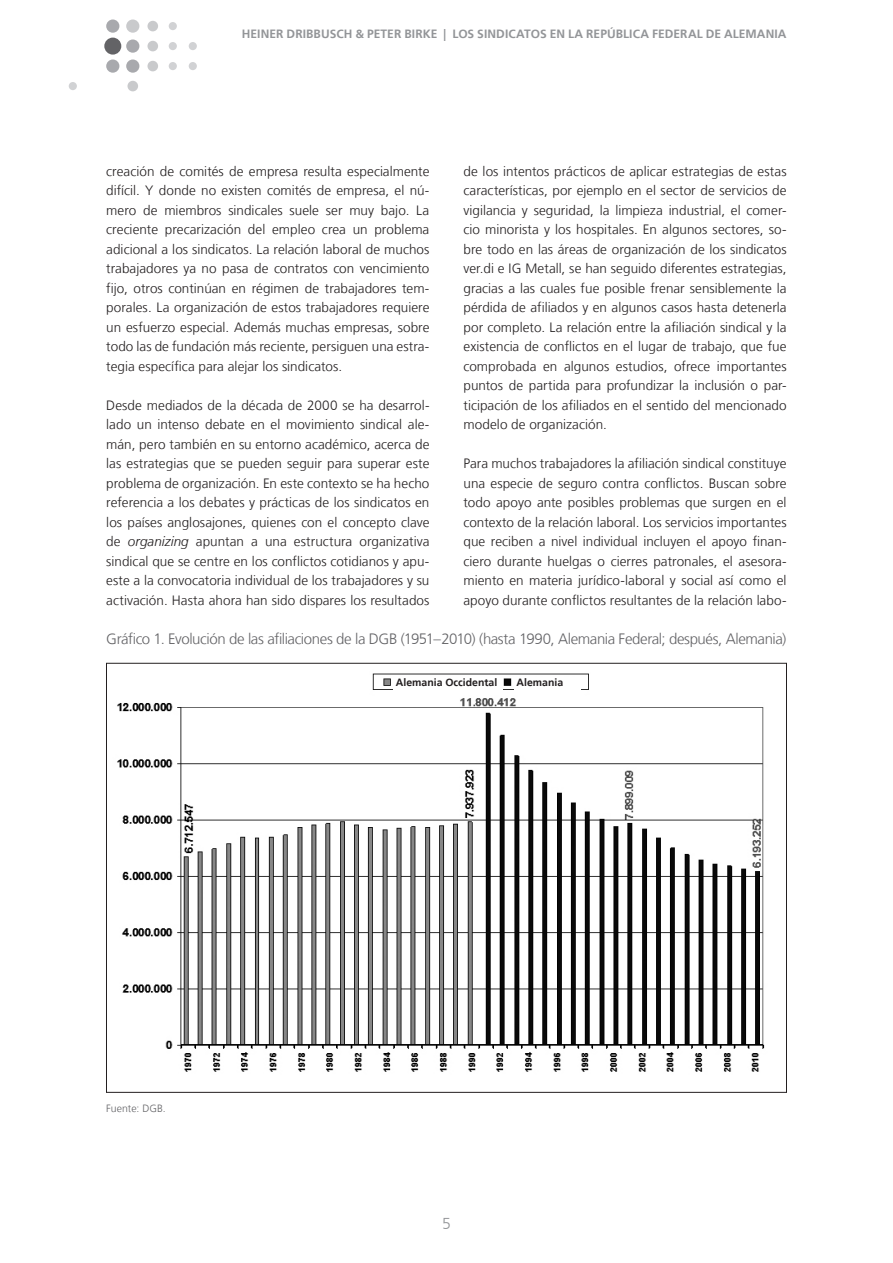
<style>
.page{position:relative;width:893px;height:1263px;background:#fff}
.page>*{position:absolute;margin:0;border:0;box-sizing:border-box;transform-origin:0 0}
.t1{font:300 15.75px "Frutiger CE";color:#939598}
.Zwischenüberschrift{font:300 15px "Frutiger LT";letter-spacing:-.025em;color:#636366}
.Fließtext{font:300 13.5px/19.5px "Frutiger LT";letter-spacing:.005em;color:#231f20;text-align:justify}
.t2{font:700 12px "Frutiger LT";letter-spacing:.005em;color:#939598}
.t3{font:700 10.5px "Frutiger LT";color:#231f20}
.Fußnote{font:300 10.5px "Frutiger LT";color:#636366}
.s1{font-style:italic}
</style>
<div class="page">
<div style="left:104px;top:38px;width:17px;height:17px;background:#636366;border-radius:50%"></div>
<div style="left:69px;top:82px;width:8px;height:8px;background:#d1d2d4;border-radius:50%"></div>
<div style="left:127px;top:81px;width:11px;height:10px;background:#c9cacc;border-radius:50%"></div>
<div style="left:169px;top:22px;width:8px;height:8px;background:#d1d2d4;border-radius:50%"></div>
<div style="left:147px;top:21px;width:11px;height:10px;background:#c9cacc;border-radius:50%"></div>
<div style="left:189px;top:42px;width:8px;height:8px;background:#d1d2d4;border-radius:50%"></div>
<div style="left:169px;top:42px;width:8px;height:8px;background:#d1d2d4;border-radius:50%"></div>
<div style="left:147px;top:41px;width:11px;height:10px;background:#c9cacc;border-radius:50%"></div>
<div style="left:189px;top:62px;width:8px;height:8px;background:#d1d2d4;border-radius:50%"></div>
<div style="left:169px;top:62px;width:8px;height:8px;background:#d1d2d4;border-radius:50%"></div>
<div style="left:147px;top:61px;width:11px;height:10px;background:#c9cacc;border-radius:50%"></div>
<div style="left:126px;top:20px;width:13px;height:13px;background:#c9cacc;border-radius:50%"></div>
<div style="left:106px;top:20px;width:13px;height:13px;background:#a8a9ad;border-radius:50%"></div>
<div style="left:126px;top:39px;width:13px;height:14px;background:#a8a9ad;border-radius:50%"></div>
<div style="left:126px;top:59px;width:13px;height:14px;background:#a8a9ad;border-radius:50%"></div>
<div style="left:106px;top:59px;width:13px;height:14px;background:#a8a9ad;border-radius:50%"></div>
<img style="left:117px;top:673px;width:648px;height:399px">
<div style="left:391px;top:675px;width:110px;height:11px;background:#fff"></div>
<div style="left:393px;top:678px;width:110px;height:11px;background:#fff"></div>
<div style="left:512px;top:677px;width:73px;height:11px;background:#fff"></div>
<div style="left:514px;top:678px;width:66px;height:11px;background:#fff"></div>
<p class="t2" style="left:242px;top:27px;width:546px">HEINER DRIBBUSCH &amp; PETER BIRKE | LOS SINDICATOS EN LA REPÚBLICA FEDERAL DE ALEMANIA</p>
<p class="Fließtext" style="left:106px;top:161px;width:325px">creación de comités de empresa resulta especialmente difícil. Y donde no existen comités de empresa, el nú&shy;mero de miembros sindicales suele ser muy bajo. La creciente precarización del empleo crea un problema adicional a los sindicatos. La relación laboral de muchos trabajadores ya no pasa de contratos con vencimiento fijo, otros continúan en régimen de trabajadores tem&shy;porales. La organización de estos trabajadores requiere un esfuerzo especial. Además muchas empresas, sobre todo las de fundación más reciente, persiguen una estra&shy;tegia específica para alejar los sindicatos.</p>
<p class="Fließtext" style="left:106px;top:395px;width:325px">Desde mediados de la década de 2000 se ha desarrol&shy;lado un intenso debate en el movimiento sindical ale&shy;mán, pero también en su entorno académico, acerca de las estrategias que se pueden seguir para superar este problema de organización. En este contexto se ha hecho referencia a los debates y prácticas de los sindicatos en los países anglosajones, quienes con el concepto clave de <span class="s1">organizing</span> apuntan a una estructura organizativa sindical que se centre en los conflictos cotidianos y apu&shy;este a la convocatoria individual de los trabajadores y su activación. Hasta ahora han sido dispares los resultados</p>
<p class="Fließtext" style="left:463px;top:161px;width:325px">de los intentos prácticos de aplicar estrategias de estas características, por ejemplo en el sector de servicios de vigilancia y seguridad, la limpieza industrial, el comer&shy;cio minorista y los hospitales. En algunos sectores, so&shy;bre todo en las áreas de organización de los sindicatos ver.di e IG Metall, se han seguido diferentes estrategias, gracias a las cuales fue posible frenar sensiblemente la pérdida de afiliados y en algunos casos hasta detenerla por completo. La relación entre la afiliación sindical y la existencia de conflictos en el lugar de trabajo, que fue comprobada en algunos estudios, ofrece importantes puntos de partida para profundizar la inclusión o par&shy;ticipación de los afiliados en el sentido del mencionado modelo de organización.</p>
<p class="Fließtext" style="left:463px;top:454px;width:325px">Para muchos trabajadores la afiliación sindical constituye una especie de seguro contra conflictos. Buscan sobre todo apoyo ante posibles problemas que surgen en el contexto de la relación laboral. Los servicios importantes que reciben a nivel individual incluyen el apoyo finan&shy;ciero durante huelgas o cierres patronales, el asesora&shy;miento en materia jurídico-laboral y social así como el apoyo durante conflictos resultantes de la relación labo-</p>
<p class="Zwischenüberschrift" style="left:106px;top:630px;width:682px">Gráfico 1. Evolución de las afiliaciones de la DGB (1951– 2010) (hasta 1990, Alemania Federal; después, Alemania)</p>
<p class="t3" style="left:396px;top:676px;width:103px">Alemania Occidental</p>
<p class="t3" style="left:517px;top:676px;width:48px">Alemania</p>
<p class="Fußnote" style="left:106px;top:1102px;width:61px">Fuente: DGB.</p>
<p class="t1" style="left:442px;top:1214px;width:10px">5</p>
</div>
